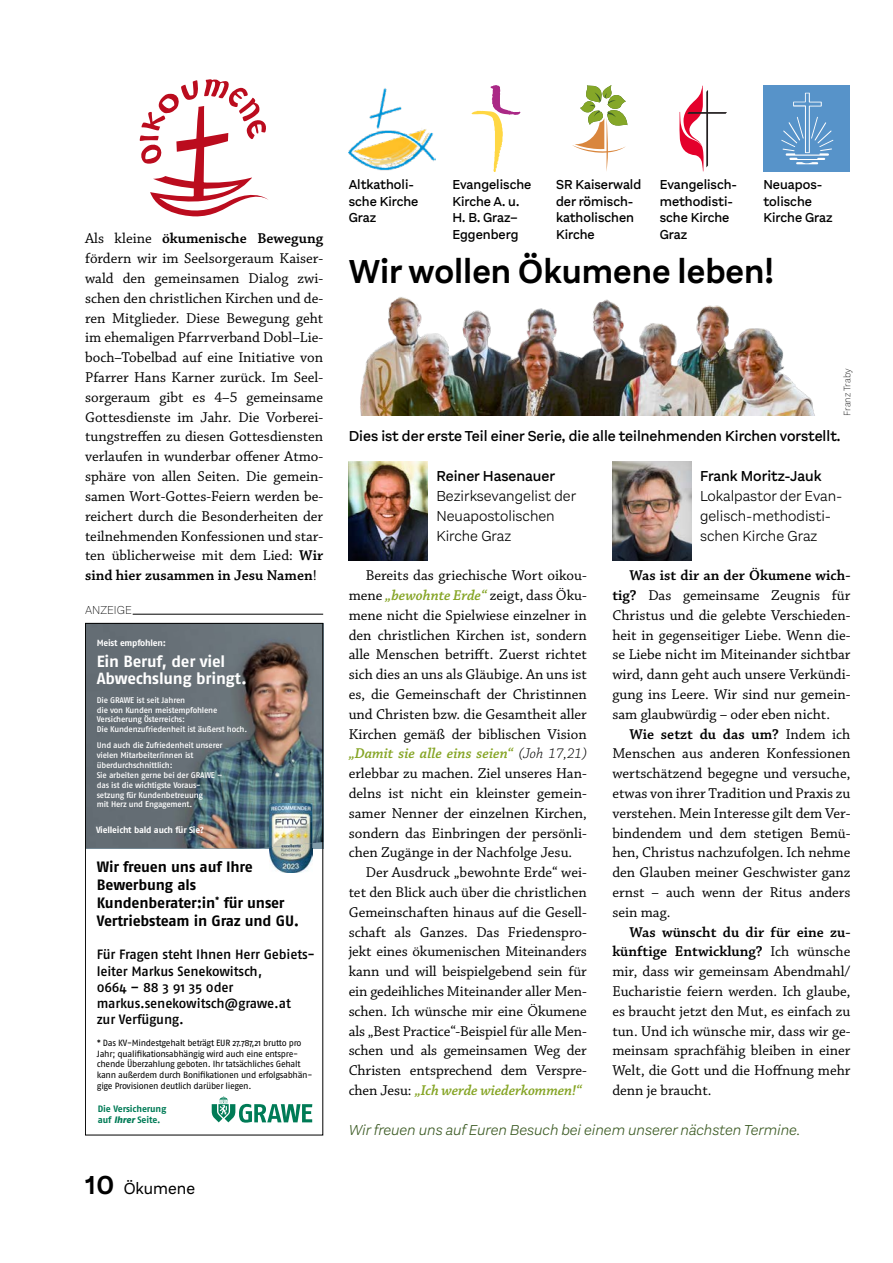
<style>
.page{position:relative;width:893px;height:1263px;background:#fff}
.page>*{position:absolute;margin:0;border:0;box-sizing:border-box;transform-origin:0 0}
.t1{font:600 34.5px "Aestetico";color:#000}
.t2{font:16.5px "Aestetico";color:#000}
.t3{font:700 16.2px/17.1px "Fago Pro";letter-spacing:-.015em;color:#fff}
.t4{font:15px/19.8px "Chaparral Pro";color:#000;text-align:justify}
.t5{font:300 15px/19.8px "Aestetico";color:#000}
.t6{font:500 15px "Aestetico";color:#000}
.t7{font:700 15px/18px "Fago Pro";letter-spacing:-.015em;color:#000}
.t8{font:italic 600 15px "Chaparral Pro";letter-spacing:-.005em;color:#86a526}
.t9{font:italic 300 15px "Aestetico";color:#3c5b24}
.t10{font:500 13.5px/16.5px "Aestetico";color:#000}
.t11{font:500 13.5px/16.2px "Fago Pro";letter-spacing:-.015em;color:#000}
.t12{font:200 12px "Aestetico";color:#000}
.t13{font:200 9.75px "Aestetico";letter-spacing:-.005em;color:#000}
.t14{font:700 9.3px/11.1px "Fago Pro";letter-spacing:-.015em;color:#007b56}
.t15{font:9px/10.8px "Fago Pro";letter-spacing:-.03em;color:#000}
.t16{font:700 9px "Fago Pro";letter-spacing:-.02em;color:#fff}
.t17{font:500 8.25px/9.9px "Fago Pro";letter-spacing:-.02em;color:#fff}
.s1{font-weight:600}
.s2{font-weight:800;font-style:italic}
.s3{font-weight:600;font-size:27px}
.s4{font-weight:600;font-style:italic;color:#86a526}
.s5{font-weight:300;color:#000}
.s6{font-weight:400;font-style:normal;color:#000}
</style>
<div class="page">
<hr style="left:133px;top:614px;width:190px;height:1px;background:#000">
<img style="left:349px;top:88px;width:87px;height:83px">
<svg style="left:471px;top:85px;width:49px;height:87px"></svg>
<svg style="left:572px;top:85px;width:55px;height:86px"></svg>
<svg style="left:679px;top:86px;width:48px;height:85px"></svg>
<div style="left:764px;top:85px;width:86px;height:87px;background:#5793c9"></div>
<svg style="left:781px;top:93px;width:52px;height:71px"></svg>
<svg style="left:139px;top:79px;width:129px;height:138px"></svg>
<img style="left:612px;top:461px;width:79px;height:99px">
<img style="left:349px;top:461px;width:79px;height:99px">
<img style="left:360px;top:297px;width:455px;height:119px">
<img style="left:87px;top:625px;width:234px;height:223px">
<img style="left:269px;top:847px;width:43px;height:25px">
<img style="left:269px;top:803px;width:43px;height:44px">
<svg style="left:212px;top:1096px;width:100px;height:27px"></svg>
<div style="left:85px;top:623px;width:238px;height:512px;border:1px solid #000"></div>
<p class="t4" style="left:85px;top:229px;width:240px">Als kleine <span class="s1">ökumenische Bewegung </span>fördern wir im Seelsorgeraum Kaiser&shy;wald den gemeinsamen Dialog zwi&shy;schen den christlichen Kirchen und de&shy;ren Mitglieder. Diese Bewegung geht im ehemaligen Pfarrverband Dobl–Lie&shy;boch–Tobelbad auf eine Initiative von Pfarrer Hans Karner zurück. Im Seel&shy;sorgeraum gibt es 4–5 gemeinsame Gottesdienste im Jahr. Die Vorberei&shy;tungstreffen zu diesen Gottesdiensten verlaufen in wunderbar offener Atmo&shy;sphäre von allen Seiten. Die gemein&shy;samen Wort-Gottes-Feiern werden be&shy;reichert durch die Besonderheiten der teilnehmenden Konfessionen und star&shy;ten üblicherweise mit dem Lied: <span class="s1">Wir sind hier zusammen in Jesu Namen</span>!</p>
<p class="t12" style="left:85px;top:603px;width:48px">ANZEIGE</p>
<p class="t16" style="left:97px;top:637px;width:71px">Meist empfohlen:</p>
<p class="t3" style="left:97px;top:652px;width:152px">Ein Beruf, der viel<br>Abwechslung bringt.</p>
<p class="t17" style="left:97px;top:695px;width:152px">Die GRAWE ist seit Jahren<br>die von Kunden meistempfohlene<br>Versicherung Österreichs:<br>Die Kundenzufriedenheit ist äußerst hoch.</p>
<p class="t17" style="left:97px;top:740px;width:127px">Und auch die Zufriedenheit unserer vielen Mitarbeiter/innen ist überdurchschnittlich:<br>Sie arbeiten gerne bei der GRAWE – das ist die wichtigste Voraus&shy;setzung für Kundenbetreuung<br>mit Herz und Engagement.</p>
<p class="t16" style="left:96px;top:824px;width:109px">Vielleicht bald auch für Sie?</p>
<p class="t7" style="left:97px;top:858px;width:204px">Wir freuen uns auf Ihre<br>Bewerbung als<br>Kundenberater:in<sup>*</sup> für unser<br>Vertriebsteam in Graz und GU.</p>
<p class="t11" style="left:97px;top:947px;width:220px">Für Fragen steht Ihnen Herr Gebiets&shy;leiter Markus Senekowitsch,<br>0664 – 88 3 91 35 0der markus.senekowitsch@grawe.at<br>zur Verfügung.</p>
<p class="t15" style="left:97px;top:1037px;width:217px">* Das KV-Mindestgehalt beträgt EUR 27.787,21 brutto pro Jahr; qualifikationsabhängig wird auch eine entspre&shy;chende Überzahlung geboten. Ihr tatsächliches Gehalt kann außerdem durch Bonifikationen und erfolgsabhän&shy;gige Provisionen deutlich darüber liegen.</p>
<p class="t14" style="left:98px;top:1103px;width:70px">Die Versicherung auf <span class="s2">Ihrer</span> Seite.</p>
<p class="t2" style="left:85px;top:1179px;width:112px"><span class="s3">10</span> Ökumene</p>
<p class="t10" style="left:349px;top:177px;width:71px">Altkatholi&shy;sche Kirche<br>Graz</p>
<p class="t10" style="left:452px;top:177px;width:80px">Evangelische<br>Kirche A. u.<br>H. B. Graz–<br>Eggenberg</p>
<p class="t10" style="left:556px;top:177px;width:87px">SR Kaiserwald der römisch&shy;katholischen<br>Kirche</p>
<p class="t10" style="left:660px;top:177px;width:79px">Evangelisch&shy;methodisti&shy;sche Kirche<br>Graz</p>
<p class="t10" style="left:763px;top:177px;width:71px">Neuapos&shy;tolische<br>Kirche Graz</p>
<h1 class="t1" style="left:349px;top:251px;width:427px">Wir wollen Ökumene leben!</h1>
<p class="t13" style="left:842px;top:416px;width:49px;rotate:-90deg">Franz Traby</p>
<p class="t6" style="left:349px;top:428px;width:493px">Dies ist der erste Teil einer Serie, die alle teilnehmenden Kirchen vorstellt.</p>
<p class="t6" style="left:436px;top:467px;width:120px">Reiner Hasenauer</p>
<p class="t5" style="left:436px;top:486px;width:141px">Bezirksevangelist der<br>Neuapostolischen<br>Kirche Graz</p>
<p class="t4" style="left:366px;top:566px;width:223px">Bereits das griechische Wort oikou-</p>
<p class="t4" style="left:349px;top:586px;width:240px">mene <span class="s4">„bewohnte Erde“</span> zeigt, dass Öku-</p>
<p class="t4" style="left:349px;top:606px;width:240px">mene nicht die Spielwiese einzelner in</p>
<p class="t4" style="left:349px;top:625px;width:240px">den christlichen Kirchen ist, sondern</p>
<p class="t4" style="left:349px;top:645px;width:240px">alle Menschen betrifft. Zuerst richtet</p>
<p class="t4" style="left:349px;top:665px;width:240px">sich dies an uns als Gläubige. An uns ist</p>
<p class="t4" style="left:349px;top:685px;width:240px">es, die Gemeinschaft der Christinnen</p>
<p class="t4" style="left:349px;top:705px;width:240px">und Christen bzw. die Gesamtheit aller</p>
<p class="t4" style="left:349px;top:724px;width:240px">Kirchen gemäß der biblischen Vision</p>
<p class="t8" style="left:349px;top:745px;width:240px">„Damit sie alle eins seien“ <span class="s5">(Joh 17,21)</span></p>
<p class="t4" style="left:349px;top:764px;width:240px">erlebbar zu machen. Ziel unseres Han-</p>
<p class="t4" style="left:349px;top:784px;width:240px">delns ist nicht ein kleinster gemein-</p>
<p class="t4" style="left:349px;top:804px;width:240px">samer Nenner der einzelnen Kirchen,</p>
<p class="t4" style="left:349px;top:823px;width:240px">sondern das Einbringen der persönli-</p>
<p class="t4" style="left:349px;top:843px;width:225px">chen Zugänge in der Nachfolge Jesu.</p>
<p class="t4" style="left:366px;top:863px;width:223px">Der Ausdruck „bewohnte Erde“ wei-</p>
<p class="t4" style="left:349px;top:883px;width:240px">tet den Blick auch über die christlichen</p>
<p class="t4" style="left:349px;top:903px;width:240px">Gemeinschaften hinaus auf die Gesell-</p>
<p class="t4" style="left:349px;top:922px;width:240px">schaft als Ganzes. Das Friedenspro-</p>
<p class="t4" style="left:349px;top:942px;width:240px">jekt eines ökumenischen Miteinanders</p>
<p class="t4" style="left:349px;top:962px;width:240px">kann und will beispielgebend sein für</p>
<p class="t4" style="left:349px;top:982px;width:240px">ein gedeihliches Miteinander aller Men-</p>
<p class="t4" style="left:349px;top:1002px;width:240px">schen. Ich wünsche mir eine Ökumene</p>
<p class="t4" style="left:349px;top:1021px;width:240px">als „Best Practice“-Beispiel für alle Men-</p>
<p class="t4" style="left:349px;top:1041px;width:240px">schen und als gemeinsamen Weg der</p>
<p class="t4" style="left:349px;top:1061px;width:240px">Christen entsprechend dem Verspre-</p>
<p class="t8" style="left:349px;top:1082px;width:235px"><span class="s6">chen Jesu:</span> „Ich werde wiederkommen!“</p>
<p class="t6" style="left:700px;top:467px;width:123px">Frank Moritz-Jauk</p>
<p class="t5" style="left:700px;top:486px;width:144px">Lokalpastor der Evan&shy;gelisch-methodisti&shy;schen Kirche Graz</p>
<p class="t4" style="left:612px;top:566px;width:240px;text-indent:17px"><span class="s1">Was ist dir an der Ökumene wich&shy;tig?</span> Das gemeinsame Zeugnis für Christus und die gelebte Verschieden&shy;heit in gegenseitiger Liebe. Wenn die&shy;se Liebe nicht im Miteinander sichtbar wird, dann geht auch unsere Verkündi&shy;gung ins Leere. Wir sind nur gemein&shy;sam glaubwürdig – oder eben nicht.</p>
<p class="t4" style="left:612px;top:724px;width:240px;text-indent:17px"><span class="s1">Wie setzt du das um?</span> Indem ich Menschen aus anderen Konfessionen wertschätzend begegne und versuche, etwas von ihrer Tradition und Praxis zu verstehen. Mein Interesse gilt dem Ver&shy;bindendem und dem stetigen Bemü&shy;hen, Christus nachzufolgen. Ich nehme den Glauben meiner Geschwister ganz ernst – auch wenn der Ritus anders sein mag.</p>
<p class="t4" style="left:612px;top:922px;width:240px;text-indent:17px"><span class="s1">Was wünscht du dir für eine zu&shy;künftige Entwicklung?</span> Ich wünsche mir, dass wir gemeinsam Abendmahl/ Eucharistie feiern werden. Ich glaube, es braucht jetzt den Mut, es einfach zu tun. Und ich wünsche mir, dass wir ge&shy;meinsam sprachfähig bleiben in einer Welt, die Gott und die Hoffnung mehr denn je braucht.</p>
<p class="t9" style="left:349px;top:1121px;width:453px">Wir freuen uns auf Euren Besuch bei einem unserer nächsten Termine.</p>
</div>
